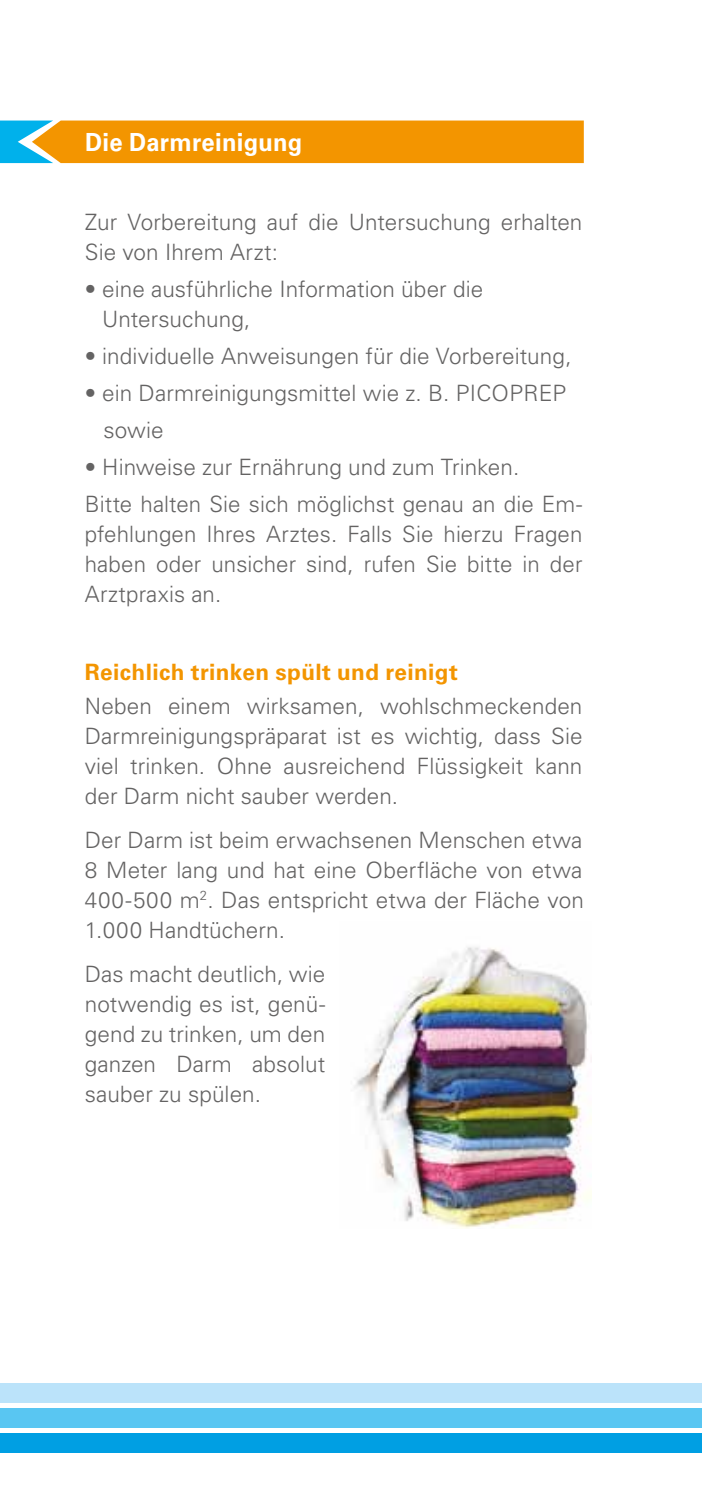
<style>
.page{position:relative;width:702px;height:1489px;background:#fff}
.page>*{position:absolute;margin:0;border:0;box-sizing:border-box;transform-origin:0 0}
.t1{font:700 25px "Univers LT Std";letter-spacing:.01em;color:#fff;scale:.95 1}
.t2{font:300 22.5px/30px "Univers LT Std";letter-spacing:.005em;color:#646363}
.t3{font:700 22.5px "Univers LT Std";letter-spacing:.015em;color:#f39500}
</style>
<div class="page">
<div style="left:0;top:1432px;width:702px;height:20px;background:#009fe3"></div>
<div style="left:0;top:1407px;width:702px;height:20px;background:#59c6f2"></div>
<div style="left:0;top:1383px;width:702px;height:19px;background:#bbe3fa"></div>
<svg style="left:0;top:120px;width:583px;height:43px;background:#e49915"></svg>
<img style="left:354px;top:947px;width:237px;height:281px">
<p class="t1" style="left:85px;top:127px;width:230px">Die Darmreinigung</p>
<p class="t2" style="left:85px;top:207px;width:499px">Zur Vorbereitung auf die Untersuchung erhalten<br>Sie von Ihrem Arzt:</p>
<p class="t2" style="left:102px;top:274px;width:382px;text-indent:-18px">• eine ausführliche Information über die<br>Untersuchung,</p>
<p class="t2" style="left:85px;top:341px;width:488px">• individuelle Anweisungen für die Vorbereitung,</p>
<p class="t2" style="left:103px;top:374px;width:464px;line-height:37px;text-indent:-19px">• ein Darmreinigungsmittel wie z. B. PICOPREP sowie</p>
<p class="t2" style="left:85px;top:448px;width:499px;line-height:37.2px">• Hinweise zur Ernährung und zum Trinken.<br>Bitte halten Sie sich möglichst genau an die Em-</p>
<p class="t2" style="left:85px;top:519px;width:499px;text-align:justify">pfehlungen Ihres Arztes. Falls Sie hierzu Fragen haben oder unsicher sind, rufen Sie bitte in der Arztpraxis an.</p>
<p class="t3" style="left:85px;top:659px;width:374px">Reichlich trinken spült und reinigt</p>
<p class="t2" style="left:85px;top:690px;width:499px;text-align:justify">Neben einem wirksamen, wohlschmeckenden Darmreinigungspräparat ist es wichtig, dass Sie viel trinken. Ohne ausreichend Flüssigkeit kann der Darm nicht sauber werden.</p>
<p class="t2" style="left:85px;top:824px;width:500px;text-align:justify">Der Darm ist beim erwachsenen Menschen etwa 8 Meter lang und hat eine Oberfläche von etwa 400-500 m<sup>2</sup>. Das entspricht etwa der Fläche von 1.000 Handtüchern.</p>
<p class="t2" style="left:85px;top:959px;width:242px;text-align:justify">Das macht deutlich, wie notwendig es ist, genü&shy;gend zu trinken, um den ganzen Darm absolut sauber zu spülen.</p>
</div>
